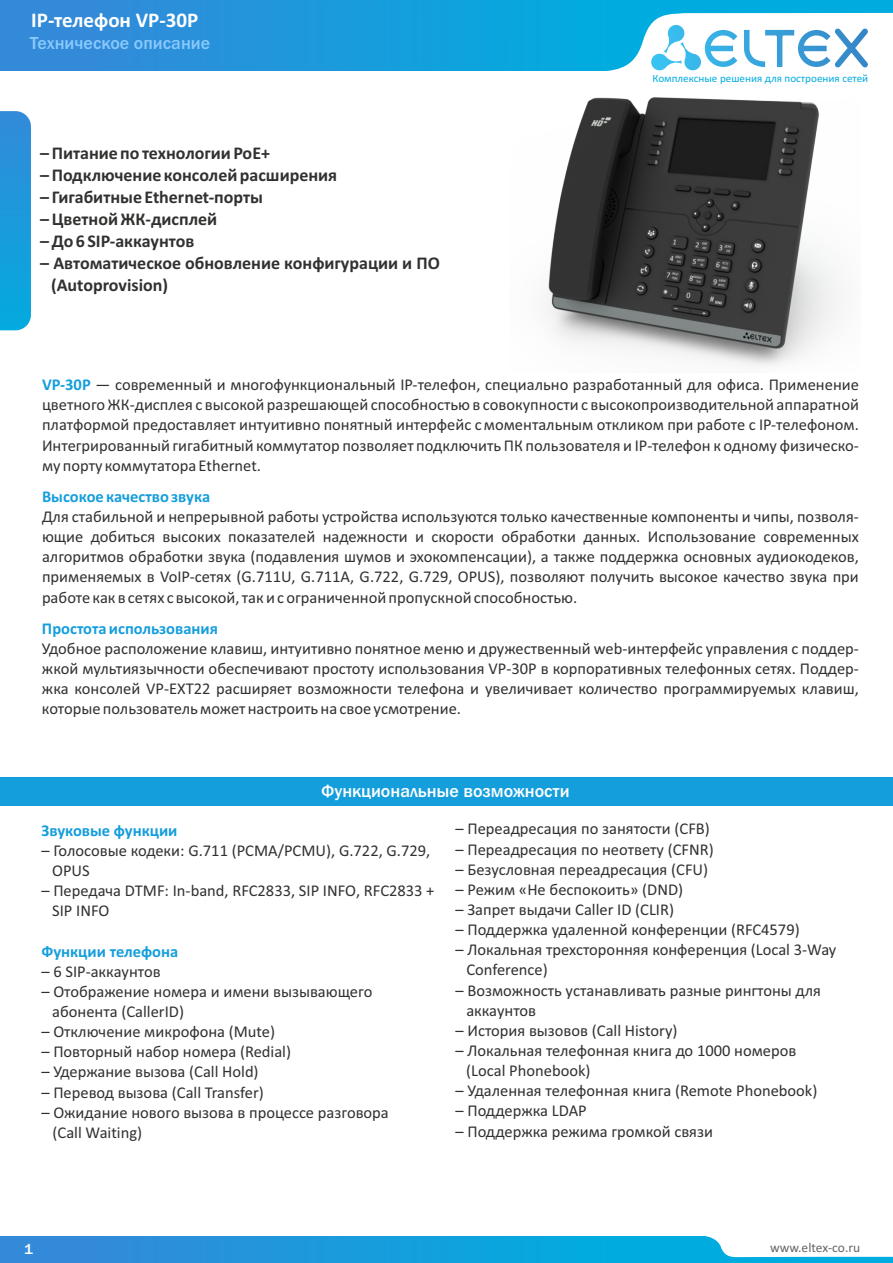
<style>
.page{position:relative;width:893px;height:1263px;background:#fff}
.page>*{position:absolute;margin:0;border:0;box-sizing:border-box;transform-origin:0 0}
.t1{font:700 21px "Calibri";color:#fff}
.t2{font:700 18px/21.9px "Calibri";color:#313130}
.t3{font:500 18px "Franklin Gothic";color:#fff}
.t4{font:500 18px "Franklin Gothic";color:#8ac9fc}
.t5{font:16.5px/20.1px "Calibri";color:#313130}
.t6{font:700 16.5px "Calibri";color:#159edc}
.t7{font:700 16.5px "Calibri";color:#149ddc}
.t8{font:500 15px "Franklin Gothic";color:#fff}
.t9{font:13.5px "Calibri";color:#666}
.t10{font:11.1px "Calibri";color:#00acdf}
.s1{font-weight:700;color:#159edc}
</style>
<div class="page">
<svg style="left:0;top:111px;width:31px;height:219px;background:#1e9bdc"></svg>
<div style="left:0;top:0;width:893px;height:71px;background:linear-gradient(to right,#3489d9,#00b4e0)"></div>
<svg style="left:589px;top:13px;width:304px;height:58px"></svg>
<img style="left:546px;top:97px;width:294px;height:269px">
<div style="left:0;top:777px;width:893px;height:29px;background:#159edc"></div>
<div style="left:0;top:1236px;width:893px;height:27px;background:linear-gradient(to right,#3489d9,#00b4e0)"></div>
<svg style="left:703px;top:1236px;width:190px;height:21px"></svg>
<p class="t1" style="left:31px;top:11px;width:169px">IP-телефон VP-30P</p>
<p class="t4" style="left:30px;top:36px;width:182px">Техническое описание</p>
<p class="t2" style="left:40px;top:143px;width:231px">– Питание по технологии PoE+</p>
<p class="t2" style="left:40px;top:165px;width:298px">– Подключение консолей расширения</p>
<p class="t2" style="left:40px;top:187px;width:224px">– Гигабитные Ethernet-порты</p>
<p class="t2" style="left:40px;top:209px;width:178px">– Цветной ЖК-дисплей</p>
<p class="t2" style="left:40px;top:231px;width:156px">– До 6 SIP-аккаунтов</p>
<p class="t2" style="left:51px;top:253px;width:390px;text-indent:-11px">– Автоматическое обновление конфигурации и ПО (Autoprovision)</p>
<p class="t10" style="left:652px;top:73px;width:217px">Комплексные решения для построения сетей</p>
<p class="t5" style="left:42px;top:376px;width:818px;text-align:justify"><span class="s1">VP-30P</span> — современный и многофункциональный IP-телефон, специально разработанный для офиса. Применение цветного ЖК-дисплея с высокой разрешающей способностью в совокупности с высокопроизводительной аппаратной платформой предоставляет интуитивно понятный интерфейс с моментальным откликом при работе с IP-телефоном.<br>Интегрированный гигабитный коммутатор позволяет подключить ПК пользователя и IP-телефон к одному физическо&shy;му порту коммутатора Ethernet.</p>
<p class="t6" style="left:42px;top:489px;width:170px">Высокое качество звука</p>
<p class="t5" style="left:42px;top:508px;width:818px;text-align:justify">Для стабильной и непрерывной работы устройства используются только качественные компоненты и чипы, позволя&shy;ющие добиться высоких показателей надежности и скорости обработки данных. Использование современных алгоритмов обработки звука (подавления шумов и эхокомпенсации), а также поддержка основных аудиокодеков, применяемых в VoIP-сетях (G.711U, G.711A, G.722, G.729, OPUS), позволяют получить высокое качество звука при работе как в сетях с высокой, так и с ограниченной пропускной способностью.</p>
<p class="t6" style="left:42px;top:621px;width:177px">Простота использования</p>
<p class="t5" style="left:42px;top:640px;width:818px;text-align:justify">Удобное расположение клавиш, интуитивно понятное меню и дружественный web-интерфейс управления с поддер&shy;жкой мультиязычности обеспечивают простоту использования VP-30P в корпоративных телефонных сетях. Поддер&shy;жка консолей VP-EXT22 расширяет возможности телефона и увеличивает количество программируемых клавиш, которые пользователь может настроить на свое усмотрение.</p>
<p class="t3" style="left:321px;top:785px;width:250px">Функциональные возможности</p>
<p class="t7" style="left:41px;top:823px;width:138px">Звуковые функции</p>
<p class="t5" style="left:52px;top:842px;width:380px;text-indent:-11px">– Голосовые кодеки: G.711 (PCMA/PCMU), G.722, G.729,<br>OPUS</p>
<p class="t5" style="left:52px;top:882px;width:384px;text-indent:-11px">– Передача DTMF: In-band, RFC2833, SIP INFO, RFC2833 +<br>SIP INFO</p>
<p class="t6" style="left:41px;top:944px;width:138px">Функции телефона</p>
<p class="t5" style="left:41px;top:962px;width:121px">– 6 SIP-аккаунтов</p>
<p class="t5" style="left:52px;top:983px;width:322px;text-indent:-11px">– Отображение номера и имени вызывающего абонента (CallerID)</p>
<p class="t5" style="left:41px;top:1023px;width:235px">– Отключение микрофона (Mute)</p>
<p class="t5" style="left:41px;top:1043px;width:251px">– Повторный набор номера (Redial)</p>
<p class="t5" style="left:41px;top:1063px;width:219px">– Удержание вызова (Call Hold)</p>
<p class="t5" style="left:41px;top:1083px;width:224px">– Перевод вызова (Call Transfer)</p>
<p class="t5" style="left:53px;top:1103px;width:338px;text-indent:-11px">– Ожидание нового вызова в процессе разговора (Call Waiting)</p>
<p class="t5" style="left:455px;top:820px;width:256px">– Переадресация по занятости (CFB)</p>
<p class="t5" style="left:455px;top:840px;width:260px">– Переадресация по неответу (CFNR)</p>
<p class="t5" style="left:455px;top:860px;width:254px">– Безусловная переадресация (CFU)</p>
<p class="t5" style="left:455px;top:881px;width:229px">– Режим «Не беспокоить» (DND)</p>
<p class="t5" style="left:455px;top:901px;width:220px">– Запрет выдачи Caller ID (CLIR)</p>
<p class="t5" style="left:455px;top:921px;width:346px">– Поддержка удаленной конференции (RFC4579)</p>
<p class="t5" style="left:466px;top:941px;width:372px;text-indent:-11px">– Локальная трехсторонняя конференция (Local 3-Way<br>Сonference)</p>
<p class="t5" style="left:466px;top:981px;width:356px;text-indent:-11px">– Возможность устанавливать разные рингтоны для аккаунтов</p>
<p class="t5" style="left:455px;top:1022px;width:223px">– История вызовов (Call History)</p>
<p class="t5" style="left:466px;top:1042px;width:332px;text-indent:-11px">– Локальная телефонная книга до 1000 номеров (Local Phonebook)</p>
<p class="t5" style="left:455px;top:1082px;width:363px">– Удаленная телефонная книга (Remote Phonebook)</p>
<p class="t5" style="left:455px;top:1102px;width:133px">– Поддержка LDAP</p>
<p class="t5" style="left:455px;top:1122px;width:259px">– Поддержка режима громкой связи</p>
<p class="t8" style="left:24px;top:1234px;width:10px">1</p>
<p class="t8" style="left:24px;top:1243px;width:10px">1</p>
<p class="t9" style="left:770px;top:1242px;width:92px">www.eltex-co.ru</p>
<p class="t9" style="left:770px;top:1246px;width:91px">www.eltex-co.ru</p>
</div>
